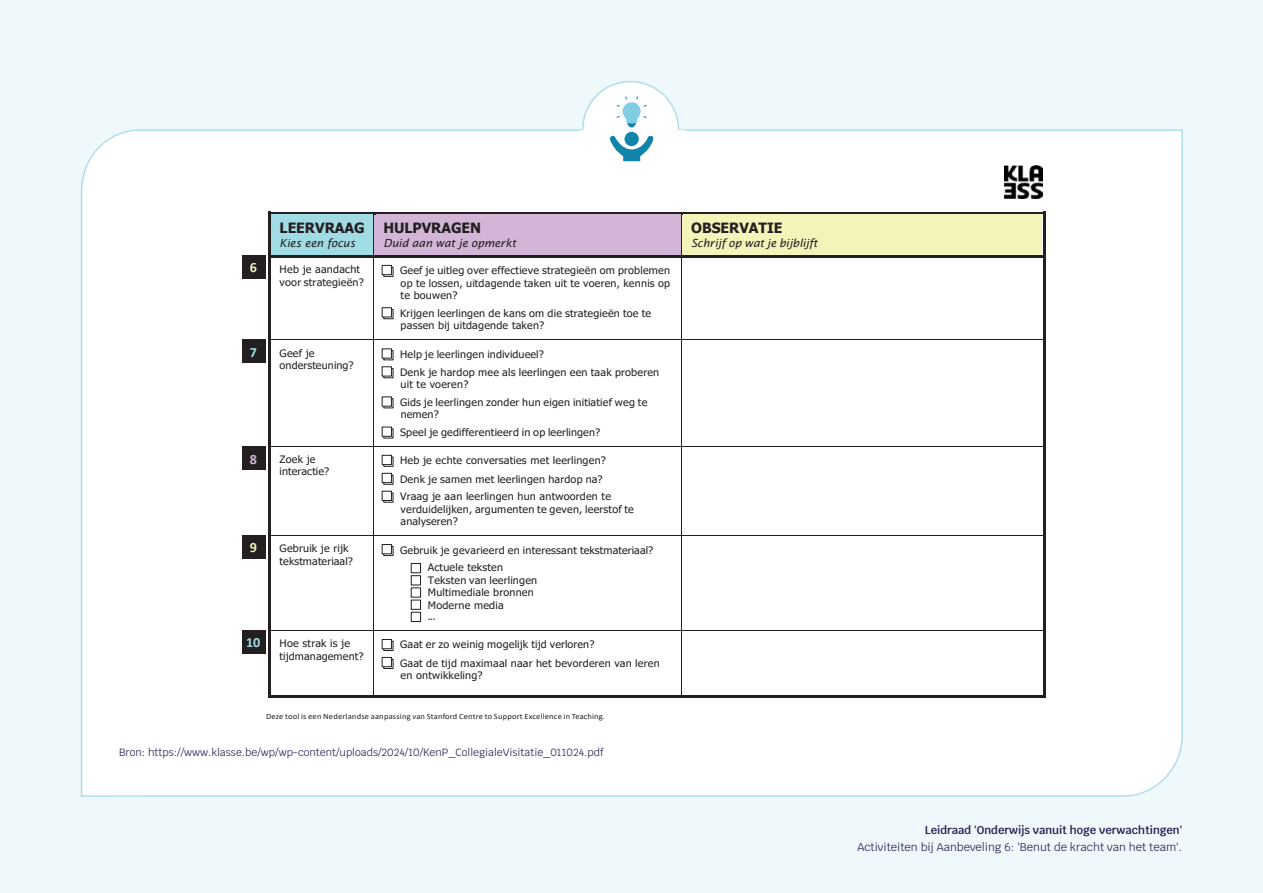
<style>
.page{position:relative;width:1263px;height:893px;background:#eff8fb}
.page>*{position:absolute;margin:0;border:0;box-sizing:border-box;transform-origin:0 0}
.t1{font:700 14.1px "Tahoma";letter-spacing:-.005em;color:#231f20}
.t2{font:700 14.1px "Calibri";color:#a1dbe4}
.t3{font:700 14.1px "Calibri";color:#f4f3ba}
.t4{font:700 14.1px "Calibri";color:#d3b6d7}
.t5{font:italic 11.25px "Lucida Sans";letter-spacing:-.01em;color:#231f20}
.t6{font:11.25px "Krub";color:#262052}
.t7{font:600 11.25px "Krub";color:#262052}
.t8{font:10.5px "Krub";color:#262052}
.t9{font:10.2px/12.5px "Tahoma";letter-spacing:.02em;color:#231f20;scale:1.05 1}
.t10{font:8.1px "Calibri";letter-spacing:.02em;color:#231f20;scale:1.06 1}
</style>
<div class="page">
<div style="left:80px;top:129px;width:1103px;height:668px;background:#fff"></div>
<div style="left:581px;top:131px;width:104px;height:19px;background:#fff"></div>
<svg style="left:581px;top:80px;width:99px;height:81px"></svg>
<div style="left:383px;top:267px;width:10px;height:10px;border:1px solid #231f20"></div>
<div style="left:382px;top:265px;width:9px;height:10px;background:#fff"></div>
<div style="left:382px;top:265px;width:10px;height:10px;border:1px solid #231f20"></div>
<div style="left:383px;top:309px;width:10px;height:10px;border:1px solid #231f20"></div>
<div style="left:382px;top:308px;width:9px;height:9px;background:#fff"></div>
<div style="left:382px;top:307px;width:10px;height:10px;border:1px solid #231f20"></div>
<div style="left:383px;top:350px;width:10px;height:10px;border:1px solid #231f20"></div>
<div style="left:382px;top:349px;width:9px;height:9px;background:#fff"></div>
<div style="left:382px;top:349px;width:10px;height:9px;border:1px solid #231f20"></div>
<div style="left:383px;top:368px;width:10px;height:10px;border:1px solid #231f20"></div>
<div style="left:382px;top:367px;width:9px;height:9px;background:#fff"></div>
<div style="left:382px;top:366px;width:10px;height:10px;border:1px solid #231f20"></div>
<div style="left:382px;top:397px;width:9px;height:9px;background:#fff"></div>
<div style="left:382px;top:397px;width:10px;height:9px;border:1px solid #231f20"></div>
<div style="left:383px;top:428px;width:10px;height:10px;border:1px solid #231f20"></div>
<div style="left:382px;top:427px;width:9px;height:9px;background:#fff"></div>
<div style="left:382px;top:427px;width:10px;height:10px;border:1px solid #231f20"></div>
<div style="left:383px;top:457px;width:10px;height:10px;border:1px solid #231f20"></div>
<div style="left:382px;top:455px;width:9px;height:10px;background:#fff"></div>
<div style="left:382px;top:455px;width:10px;height:10px;border:1px solid #231f20"></div>
<div style="left:383px;top:475px;width:10px;height:10px;border:1px solid #231f20"></div>
<div style="left:382px;top:473px;width:9px;height:10px;background:#fff"></div>
<div style="left:382px;top:473px;width:10px;height:10px;border:1px solid #231f20"></div>
<div style="left:382px;top:491px;width:9px;height:9px;background:#fff"></div>
<div style="left:382px;top:491px;width:10px;height:10px;border:1px solid #231f20"></div>
<div style="left:383px;top:546px;width:10px;height:10px;border:1px solid #231f20"></div>
<div style="left:382px;top:544px;width:9px;height:10px;background:#fff"></div>
<div style="left:382px;top:544px;width:10px;height:10px;border:1px solid #231f20"></div>
<div style="left:411px;top:563px;width:10px;height:10px;border:1px solid #231f20"></div>
<div style="left:411px;top:575px;width:10px;height:10px;border:1px solid #231f20"></div>
<div style="left:411px;top:588px;width:10px;height:9px;border:1px solid #231f20"></div>
<div style="left:411px;top:600px;width:10px;height:10px;border:1px solid #231f20"></div>
<div style="left:411px;top:612px;width:10px;height:10px;border:1px solid #231f20"></div>
<div style="left:383px;top:641px;width:10px;height:10px;border:1px solid #231f20"></div>
<div style="left:382px;top:639px;width:9px;height:10px;background:#fff"></div>
<div style="left:382px;top:639px;width:10px;height:10px;border:1px solid #231f20"></div>
<div style="left:383px;top:659px;width:10px;height:10px;border:1px solid #231f20"></div>
<div style="left:382px;top:657px;width:9px;height:10px;background:#fff"></div>
<div style="left:382px;top:657px;width:10px;height:10px;border:1px solid #231f20"></div>
<div style="left:271px;top:215px;width:102px;height:40px;background:#a1dbe4"></div>
<div style="left:374px;top:215px;width:307px;height:40px;background:#d3b6d7"></div>
<div style="left:681px;top:215px;width:361px;height:40px;background:#f4f3ba"></div>
<hr style="left:271px;top:212px;width:102px;height:3px;background:#231f20">
<hr style="left:376px;top:212px;width:305px;height:3px;background:#231f20">
<hr style="left:684px;top:212px;width:359px;height:3px;background:#231f20">
<hr style="left:684px;top:215px;width:359px;height:1px;background:#f4f3ba">
<hr style="left:268px;top:215px;width:3px;height:40px;background:#231f20">
<hr style="left:373px;top:215px;width:1px;height:40px;background:#231f20">
<hr style="left:681px;top:215px;width:1px;height:40px;background:#231f20">
<hr style="left:1043px;top:215px;width:2px;height:40px;background:#231f20">
<hr style="left:271px;top:255px;width:102px;height:3px;background:#231f20">
<hr style="left:376px;top:255px;width:305px;height:3px;background:#231f20">
<hr style="left:684px;top:255px;width:359px;height:3px;background:#231f20">
<hr style="left:268px;top:258px;width:3px;height:81px;background:#231f20">
<hr style="left:373px;top:258px;width:1px;height:81px;background:#231f20">
<hr style="left:681px;top:258px;width:1px;height:81px;background:#231f20">
<hr style="left:1043px;top:258px;width:2px;height:81px;background:#231f20">
<hr style="left:271px;top:339px;width:102px;height:1px;background:#231f20">
<hr style="left:374px;top:339px;width:307px;height:1px;background:#231f20">
<hr style="left:681px;top:339px;width:362px;height:1px;background:#231f20">
<hr style="left:268px;top:340px;width:3px;height:106px;background:#231f20">
<hr style="left:373px;top:340px;width:1px;height:106px;background:#231f20">
<hr style="left:681px;top:340px;width:1px;height:106px;background:#231f20">
<hr style="left:1043px;top:340px;width:2px;height:106px;background:#231f20">
<hr style="left:271px;top:446px;width:102px;height:1px;background:#231f20">
<hr style="left:374px;top:446px;width:307px;height:1px;background:#231f20">
<hr style="left:681px;top:446px;width:362px;height:1px;background:#231f20">
<hr style="left:268px;top:447px;width:3px;height:88px;background:#231f20">
<hr style="left:373px;top:447px;width:1px;height:88px;background:#231f20">
<hr style="left:681px;top:447px;width:1px;height:88px;background:#231f20">
<hr style="left:1043px;top:447px;width:2px;height:88px;background:#231f20">
<hr style="left:271px;top:535px;width:102px;height:1px;background:#231f20">
<hr style="left:374px;top:535px;width:307px;height:1px;background:#231f20">
<hr style="left:681px;top:535px;width:362px;height:1px;background:#231f20">
<hr style="left:268px;top:536px;width:3px;height:94px;background:#231f20">
<hr style="left:373px;top:536px;width:1px;height:94px;background:#231f20">
<hr style="left:681px;top:536px;width:1px;height:94px;background:#231f20">
<hr style="left:1043px;top:536px;width:2px;height:94px;background:#231f20">
<hr style="left:271px;top:630px;width:102px;height:1px;background:#231f20">
<hr style="left:374px;top:630px;width:307px;height:1px;background:#231f20">
<hr style="left:681px;top:630px;width:362px;height:1px;background:#231f20">
<hr style="left:268px;top:631px;width:3px;height:64px;background:#231f20">
<hr style="left:271px;top:695px;width:102px;height:3px;background:#231f20">
<hr style="left:373px;top:631px;width:1px;height:64px;background:#231f20">
<hr style="left:376px;top:695px;width:305px;height:3px;background:#231f20">
<hr style="left:681px;top:631px;width:1px;height:64px;background:#231f20">
<hr style="left:684px;top:695px;width:359px;height:3px;background:#231f20">
<hr style="left:1043px;top:631px;width:2px;height:64px;background:#231f20">
<img style="left:1005px;top:166px;width:37px;height:33px">
<div style="left:243px;top:630px;width:23px;height:23px;background:#231f20"></div>
<div style="left:243px;top:535px;width:23px;height:23px;background:#231f20"></div>
<div style="left:243px;top:447px;width:23px;height:23px;background:#231f20"></div>
<div style="left:243px;top:340px;width:23px;height:23px;background:#231f20"></div>
<div style="left:243px;top:255px;width:23px;height:23px;background:#231f20"></div>
<h1 class="t1" style="left:280px;top:218px;width:87px">LEERVRAAG</h1>
<p class="t5" style="left:280px;top:237px;width:77px">Kies een focus</p>
<h1 class="t1" style="left:383px;top:218px;width:99px">HULPVRAGEN</h1>
<p class="t5" style="left:383px;top:237px;width:134px">Duid aan wat je opmerkt</p>
<h1 class="t3" style="left:250px;top:257px;width:9px">6</h1>
<p class="t9" style="left:280px;top:264px;width:82px">Heb je aandacht voor strategieën?</p>
<p class="t9" style="left:400px;top:265px;width:259px;text-align:justify">Geef je uitleg over effectieve strategieën om problemen op te lossen, uitdagende taken uit te voeren, kennis op te bouwen?</p>
<p class="t9" style="left:400px;top:307px;width:241px">Krijgen leerlingen de kans om die strategieën toe te passen bij uitdagende taken?</p>
<p class="t9" style="left:280px;top:347px;width:72px">Geef je ondersteuning?</p>
<p class="t9" style="left:400px;top:346px;width:248px;line-height:18px">Help je leerlingen individueel?<br>Denk je hardop mee als leerlingen een taak proberen</p>
<p class="t9" style="left:400px;top:376px;width:237px;line-height:17.5px">uit te voeren?<br>Gids je leerlingen zonder hun eigen initiatief weg te</p>
<p class="t9" style="left:400px;top:406px;width:192px;line-height:17.5px">nemen?<br>Speel je gedifferentieerd in op leerlingen?</p>
<p class="t9" style="left:280px;top:454px;width:49px">Zoek je interactie?</p>
<p class="t9" style="left:400px;top:452px;width:202px;line-height:17.9px">Heb je echte conversaties met leerlingen?<br>Denk je samen met leerlingen hardop na?<br>Vraag je aan leerlingen hun antwoorden te</p>
<p class="t9" style="left:401px;top:503px;width:224px">verduidelijken, argumenten te geven, leerstof te analyseren?</p>
<p class="t9" style="left:280px;top:543px;width:71px">Gebruik je rijk tekstmateriaal?</p>
<p class="t9" style="left:428px;top:542px;width:216px;line-height:17.9px;text-indent:-28px">Gebruik je gevarieerd en interessant tekstmateriaal?<br>Actuele teksten</p>
<p class="t9" style="left:428px;top:575px;width:106px;line-height:12px">Teksten van leerlingen<br>Multimediale bronnen<br>Moderne media<br>...</p>
<p class="t9" style="left:280px;top:638px;width:81px">Hoe strak is je tijdmanagement?</p>
<p class="t9" style="left:400px;top:636px;width:249px;line-height:18px">Gaat er zo weinig mogelijk tijd verloren?<br>Gaat de tijd maximaal naar het bevorderen van leren</p>
<p class="t9" style="left:401px;top:670px;width:80px">en ontwikkeling?</p>
<p class="t10" style="left:266px;top:710px;width:321px">Deze tool is een Nederlandse aanpassing van Stanford Centre to Support Excellence in Teaching.</p>
<h1 class="t2" style="left:250px;top:342px;width:9px">7</h1>
<h1 class="t4" style="left:250px;top:449px;width:9px">8</h1>
<h1 class="t3" style="left:250px;top:537px;width:9px">9</h1>
<h1 class="t2" style="left:246px;top:632px;width:16px">10</h1>
<p class="t8" style="left:119px;top:743px;width:486px">Bron: https://www.klasse.be/wp/wp-content/uploads/2024/10/KenP_CollegialeVisitatie_011024.pdf</p>
<h1 class="t1" style="left:691px;top:218px;width:93px">OBSERVATIE</h1>
<p class="t5" style="left:691px;top:237px;width:128px">Schrijf op wat je bijblijft</p>
<p class="t7" style="left:925px;top:824px;width:259px">Leidraad 'Onderwijs vanuit hoge verwachtingen'</p>
<p class="t6" style="left:857px;top:837px;width:326px">Activiteiten bij Aanbeveling 6: 'Benut de kracht van het team'.</p>
</div>
